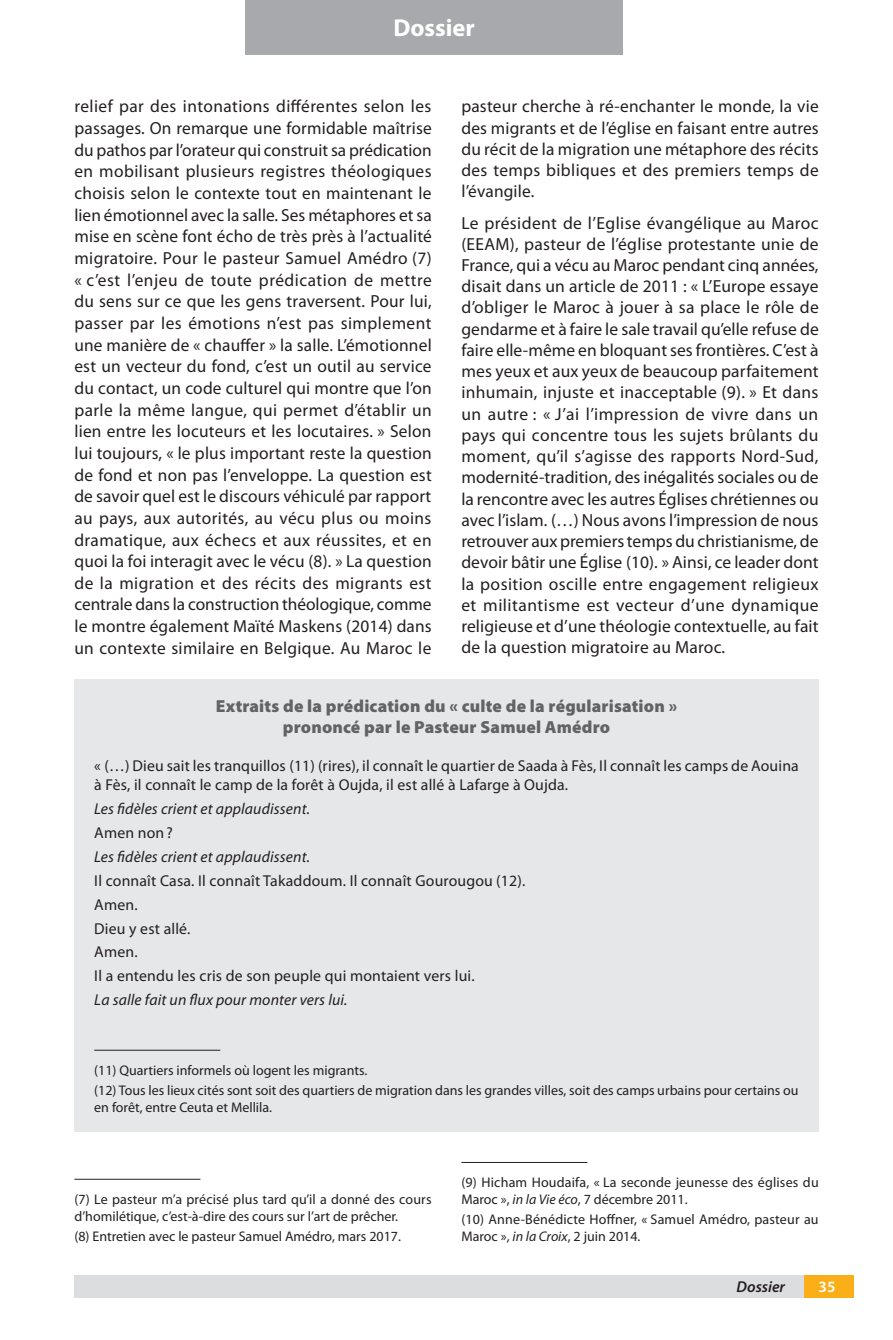
<style>
.page{position:relative;width:893px;height:1340px;background:#fff}
.page>*{position:absolute;margin:0;border:0;box-sizing:border-box;transform-origin:0 0}
.t1{font:700 24.5px "Myriad Pro";color:#fff}
.Texte_courant{font:17.5px/21.7px "Myriad Pro";letter-spacing:.01em;color:#231f20;text-align:justify}
.Texte_courant-2{font:900 17.5px/21px "Myriad Pro";letter-spacing:.01em;color:#636366;text-align:center}
.Texte_courant-3{font:15.75px/18.9px "Myriad Pro";letter-spacing:.01em;color:#231f20}
.Texte_courant-4{font:italic 15.75px "Myriad Pro";letter-spacing:.01em;color:#231f20}
.t2{font:italic 600 15.75px "Myriad Pro";color:#231f20}
.t3{font:600 15.75px "Myriad Pro";color:#fff}
.note{font:14px/16.8px "Myriad Pro";color:#231f20}
.s1{font-style:italic}
</style>
<div class="page">
<div style="left:246px;top:0;width:377px;height:55px;background:#a8a9ad"></div>
<div style="left:74px;top:1275px;width:730px;height:22px;background:#dcdddf"></div>
<div style="left:804px;top:1275px;width:49px;height:22px;background:#faaf18"></div>
<hr style="left:461px;top:1161px;width:126px;height:1px;background:#231f20">
<hr style="left:74px;top:1178px;width:126px;height:1px;background:#231f20">
<div style="left:74px;top:678px;width:745px;height:453px;background:#e6e7e9"></div>
<hr style="left:94px;top:1049px;width:126px;height:1px;background:#231f20">
<h1 class="t1" style="left:393px;top:14px;width:83px">Dossier</h1>
<p class="Texte_courant" style="left:74px;top:96px;width:359px">relief par des intonations différentes selon les passages. On remarque une formidable maîtrise du pathos par l’orateur qui construit sa prédication en mobilisant plusieurs registres théologiques choisis selon le contexte tout en maintenant le lien émotionnel avec la salle. Ses métaphores et sa mise en scène font écho de très près à l’actualité migratoire. Pour le pasteur Samuel Amédro (7) « c’est l’enjeu de toute prédication de mettre du sens sur ce que les gens traversent. Pour lui, passer par les émotions n’est pas simplement une manière de « chauffer » la salle. L’émotionnel est un vecteur du fond, c’est un outil au service du contact, un code culturel qui montre que l’on parle la même langue, qui permet d’établir un lien entre les locuteurs et les locutaires. » Selon lui toujours, « le plus important reste la question de fond et non pas l’enveloppe. La question est de savoir quel est le discours véhiculé par rapport au pays, aux autorités, au vécu plus ou moins dramatique, aux échecs et aux réussites, et en quoi la foi interagit avec le vécu (8). » La question de la migration et des récits des migrants est centrale dans la construction théologique, comme le montre également Maïté Maskens (2014) dans un contexte similaire en Belgique. Au Maroc le</p>
<p class="Texte_courant" style="left:461px;top:96px;width:359px;line-height:21.2px">pasteur cherche à ré-enchanter le monde, la vie des migrants et de l’église en faisant entre autres du récit de la migration une métaphore des récits des temps bibliques et des premiers temps de l’évangile.</p>
<p class="Texte_courant" style="left:461px;top:212px;width:359px;line-height:21.2px">Le président de l’Eglise évangélique au Maroc (EEAM), pasteur de l’église protestante unie de France, qui a vécu au Maroc pendant cinq années, disait dans un article de 2011 : « L’Europe essaye d’obliger le Maroc à jouer à sa place le rôle de gendarme et à faire le sale travail qu’elle refuse de faire elle-même en bloquant ses frontières. C’est à mes yeux et aux yeux de beaucoup parfaitement inhumain, injuste et inacceptable (9). » Et dans un autre : « J’ai l’impression de vivre dans un pays qui concentre tous les sujets brûlants du moment, qu’il s’agisse des rapports Nord-Sud, modernité-tradition, des inégalités sociales ou de la rencontre avec les autres Églises chrétiennes ou avec l’islam. (…) Nous avons l’impression de nous retrouver aux premiers temps du christianisme, de devoir bâtir une Église (10). » Ainsi, ce leader dont la position oscille entre engagement religieux et militantisme est vecteur d’une dynamique religieuse et d’une théologie contextuelle, au fait de la question migratoire au Maroc.</p>
<p class="Texte_courant-2" style="left:216px;top:695px;width:463px">Extraits de la prédication du « culte de la régularisation » prononcé par le Pasteur Samuel Amédro</p>
<p class="Texte_courant-3" style="left:94px;top:757px;width:706px">« (…) Dieu sait les tranquillos (11) (rires), il connaît le quartier de Saada à Fès, Il connaît les camps de Aouina à Fès, il connaît le camp de la forêt à Oujda, il est allé à Lafarge à Oujda.</p>
<p class="Texte_courant-4" style="left:94px;top:800px;width:217px">Les fidèles crient et applaudissent.</p>
<p class="Texte_courant-3" style="left:94px;top:823px;width:80px">Amen non ?</p>
<p class="Texte_courant-4" style="left:94px;top:848px;width:217px">Les fidèles crient et applaudissent.</p>
<p class="Texte_courant-3" style="left:94px;top:871px;width:432px">Il connaît Casa. Il connaît Takaddoum. Il connaît Gourougou (12).</p>
<p class="Texte_courant-3" style="left:94px;top:895px;width:45px">Amen.</p>
<p class="Texte_courant-3" style="left:94px;top:919px;width:98px">Dieu y est allé.</p>
<p class="Texte_courant-3" style="left:94px;top:943px;width:45px">Amen.</p>
<p class="Texte_courant-3" style="left:94px;top:966px;width:382px">Il a entendu les cris de son peuple qui montaient vers lui.</p>
<p class="Texte_courant-4" style="left:94px;top:991px;width:255px">La salle fait un flux pour monter vers lui.</p>
<p class="note" style="left:94px;top:1062px;width:275px">(11) Quartiers informels où logent les migrants.</p>
<p class="note" style="left:94px;top:1082px;width:706px">(12) Tous les lieux cités sont soit des quartiers de migration dans les grandes villes, soit des camps urbains pour certains ou en forêt, entre Ceuta et Mellila.</p>
<p class="note" style="left:74px;top:1191px;width:359px">(7) Le pasteur m’a précisé plus tard qu’il a donné des cours d’homilétique, c’est-à-dire des cours sur l’art de prêcher.</p>
<p class="note" style="left:74px;top:1227px;width:328px">(8) Entretien avec le pasteur Samuel Amédro, mars 2017.</p>
<p class="note" style="left:461px;top:1174px;width:359px">(9) Hicham Houdaifa, « La seconde jeunesse des églises du<br>Maroc », <span class="s1">in la Vie éco</span>, 7 décembre 2011.</p>
<p class="note" style="left:461px;top:1211px;width:359px">(10) Anne-Bénédicte Hoffner, « Samuel Amédro, pasteur au<br>Maroc », <span class="s1">in la Croix</span>, 2 juin 2014.</p>
<p class="t2" style="left:736px;top:1278px;width:50px">Dossier</p>
<p class="t3" style="left:819px;top:1278px;width:18px">35</p>
</div>
